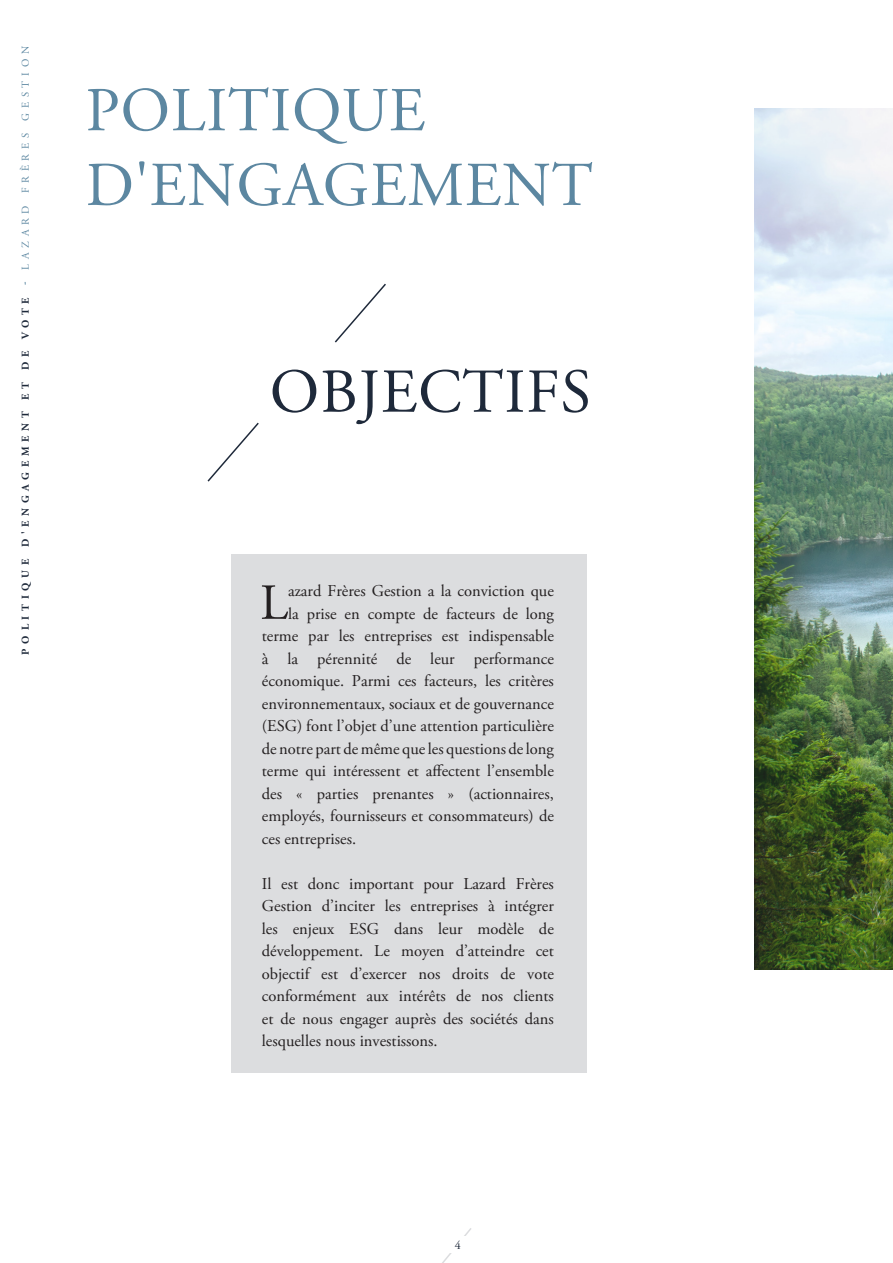
<style>
.page{position:relative;width:893px;height:1263px;background:#fff}
.page>*{position:absolute;margin:0;border:0;box-sizing:border-box;transform-origin:0 0}
.t1{font:62.25px/74.7px "Adobe Garamond Pro";letter-spacing:.015em;color:#5c87a1}
.t2{font:62.25px "Adobe Garamond Pro";letter-spacing:.015em;color:#1e293a}
.t3{font:50.4px "Adobe Garamond Pro";color:#231f20}
.t4{font:16.5px/22.5px "Adobe Garamond Pro";color:#231f20;text-align:justify}
.t5{font:12px "Adobe Garamond Pro";color:#1e293a}
.t6{font:700 10.5px "Adobe Garamond Pro";letter-spacing:.455em;color:#1e293a}
.s1{color:#5c87a1}
.s2{font-weight:400;color:#5c87a1}
</style>
<div class="page">
<svg style="left:442px;top:1228px;width:29px;height:35px"></svg>
<div style="left:450px;top:1236px;width:16px;height:16px;background:#fff"></div>
<svg style="left:334px;top:283px;width:52px;height:60px"></svg>
<svg style="left:207px;top:422px;width:52px;height:60px"></svg>
<img style="left:755px;top:108px;width:138px;height:861px">
<div style="left:232px;top:554px;width:355px;height:518px;background:#dcdddf"></div>
<p class="t6" style="left:19px;top:654px;width:610px;rotate:-90deg">POLITIQUE D'ENGAGEMENT ET DE VOTE <span class="s1">-</span> <span class="s2">LAZARD FRÈRES GESTION</span></p>
<p class="t1" style="left:85px;top:75px;width:509px">POLITIQUE<br>D'ENGAGEMENT</p>
<p class="t2" style="left:270px;top:355px;width:323px">OBJECTIFS</p>
<p class="t3" style="left:260px;top:572px;width:29px">L</p>
<p class="t4" style="left:288px;top:580px;width:267px">azard Frères Gestion a la conviction que</p>
<p class="t4" style="left:288px;top:603px;width:267px">la prise en compte de facteurs de long</p>
<p class="t4" style="left:262px;top:625px;width:294px">terme par les entreprises est indispensable</p>
<p class="t4" style="left:262px;top:648px;width:294px">à la pérennité de leur performance</p>
<p class="t4" style="left:262px;top:670px;width:294px">économique. Parmi ces facteurs, les critères</p>
<p class="t4" style="left:262px;top:693px;width:294px">environnementaux, sociaux et de gouvernance</p>
<p class="t4" style="left:262px;top:715px;width:294px">(ESG) font l’objet d’une attention particulière</p>
<p class="t4" style="left:262px;top:738px;width:294px">de notre part de même que les questions de long</p>
<p class="t4" style="left:262px;top:760px;width:294px">terme qui intéressent et affectent l’ensemble</p>
<p class="t4" style="left:262px;top:783px;width:294px">des « parties prenantes » (actionnaires,</p>
<p class="t4" style="left:262px;top:805px;width:294px">employés, fournisseurs et consommateurs) de</p>
<p class="t4" style="left:262px;top:828px;width:96px">ces entreprises.</p>
<p class="t4" style="left:262px;top:873px;width:294px">Il est donc important pour Lazard Frères Gestion d’inciter les entreprises à intégrer les enjeux ESG dans leur modèle de développement. Le moyen d’atteindre cet objectif est d’exercer nos droits de vote conformément aux intérêts de nos clients et de nous engager auprès des sociétés dans lesquelles nous investissons.</p>
<p class="t5" style="left:455px;top:1237px;width:7px">4</p>
</div>
